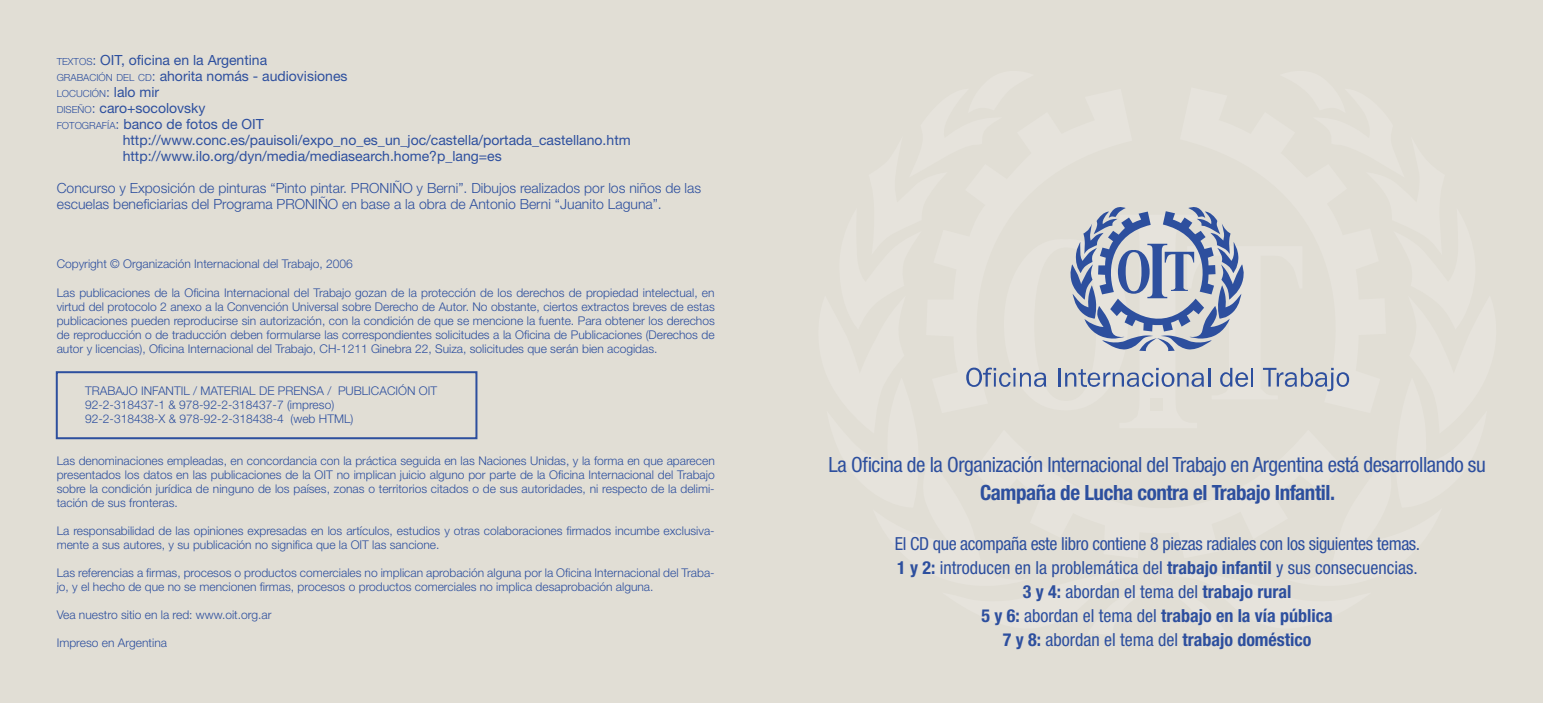
<style>
.page{position:relative;width:1543px;height:703px;background:#fff}
.page>*{position:absolute;margin:0;border:0;box-sizing:border-box;transform-origin:0 0}
.t1{font:condensed 21px/28px "Helvetica Neue LT Std";letter-spacing:-.02em;color:#2d4f9e;text-align:center}
.t2{font:700 condensed 18px "Helvetica Neue LT Std";color:#2d4f9e}
.t3{font:condensed 18px "Helvetica Neue LT Std";letter-spacing:-.02em;color:#2d4f9e}
.t4{font:condensed 18px "Helvetica Neue LT Std";color:#2d4f9e}
.t5{font:14px "Helvetica Neue LT Std";color:#2d4f9e}
.t6{font:300 14px/16px "Helvetica Neue LT Std";color:#2d4f9e}
.t7{font:300 12px/14px "Helvetica Neue LT Std";color:#2d4f9e;text-align:justify}
.t8{font:300 9.8px "Helvetica Neue LT Std";color:#2d4f9e}
.s1{font-weight:300;font-size:9.8px}
.s2{font-weight:300}
.s3{font-size:14px}
.s4{font-weight:400;font-size:14px}
.s5{font-weight:700}
.s6{font-weight:400}
</style>
<div class="page">
<div style="left:0;top:0;width:1542px;height:703px;background:#e1ded5"></div>
<svg style="left:966px;top:207px;width:384px;height:185px"></svg>
<div style="left:56px;top:371px;width:421px;height:68px;border:2px solid #2d4f9e"></div>
<p class="t5" style="left:57px;top:51px;width:212px"><span class="s1">TEXTOS</span><span class="s2">:</span> OIT, oficina en la Argentina</p>
<p class="t5" style="left:57px;top:67px;width:292px"><span class="s1">GRABACIÓN DEL CD</span><span class="s2">:</span> ahorita nomás - audiovisiones</p>
<p class="t8" style="left:57px;top:87px;width:104px">LOCUCIÓN<span class="s3">:</span> <span class="s4">lalo mir</span></p>
<p class="t5" style="left:57px;top:99px;width:150px"><span class="s1">DISEÑO</span><span class="s2">:</span> caro+socolovsky</p>
<p class="t5" style="left:57px;top:115px;width:208px"><span class="s1">FOTOGRAFÍA</span><span class="s2">:</span> banco de fotos de OIT</p>
<p class="t5" style="left:123px;top:131px;width:509px">http://www.conc.es/pauisoli/expo_no_es_un_joc/castella/portada_castellano.htm</p>
<p class="t5" style="left:123px;top:147px;width:380px">http://www.ilo.org/dyn/media/mediasearch.home?p_lang=es</p>
<p class="t6" style="left:57px;top:179px;width:646px">Concurso y Exposición de pinturas “Pinto pintar. PRONIÑO y Berni”. Dibujos realizados por los niños de las escuelas beneficiarias del Programa PRONIÑO en base a la obra de Antonio Berni “Juanito Laguna”.</p>
<p class="t7" style="left:57px;top:256px;width:297px">Copyright © Organización Internacional del Trabajo, 2006</p>
<p class="t7" style="left:57px;top:285px;width:659px">Las publicaciones de la Oficina Internacional del Trabajo gozan de la protección de los derechos de propiedad intelectual, en virtud del protocolo 2 anexo a la Convención Universal sobre Derecho de Autor. No obstante, ciertos extractos breves de estas publicaciones pueden reproducirse sin autorización, con la condición de que se mencione la fuente. Para obtener los derechos de reproducción o de traducción deben formularse las correspondientes solicitudes a la Oficina de Publicaciones (Derechos de autor y licencias), Oficina Internacional del Trabajo, CH-1211 Ginebra 22, Suiza, solicitudes que serán bien acogidas.</p>
<p class="t7" style="left:85px;top:383px;width:353px">TRABAJO INFANTIL / MATERIAL DE PRENSA / PUBLICACIÓN OIT</p>
<p class="t7" style="left:85px;top:397px;width:250px">92-2-318437-1 &amp; 978-92-2-318437-7 (impreso)</p>
<p class="t7" style="left:85px;top:411px;width:270px">92-2-318438-X &amp; 978-92-2-318438-4 (web HTML)</p>
<p class="t7" style="left:57px;top:453px;width:659px">Las denominaciones empleadas, en concordancia con la práctica seguida en las Naciones Unidas, y la forma en que aparecen presentados los datos en las publicaciones de la OIT no implican juicio alguno por parte de la Oficina Internacional del Trabajo sobre la condición jurídica de ninguno de los países, zonas o territorios citados o de sus autoridades, ni respecto de la delimi&shy;tación de sus fronteras.</p>
<p class="t7" style="left:57px;top:523px;width:659px">La responsabilidad de las opiniones expresadas en los artículos, estudios y otras colaboraciones firmados incumbe exclusiva&shy;mente a sus autores, y su publicación no significa que la OIT las sancione.</p>
<p class="t7" style="left:57px;top:565px;width:659px">Las referencias a firmas, procesos o productos comerciales no implican aprobación alguna por la Oficina Internacional del Traba&shy;jo, y el hecho de que no se mencionen firmas, procesos o productos comerciales no implica desaprobación alguna.</p>
<p class="t7" style="left:57px;top:607px;width:216px">Vea nuestro sitio en la red: www.oit.org.ar</p>
<p class="t7" style="left:57px;top:635px;width:112px">Impreso en Argentina</p>
<p class="t1" style="left:828px;top:451px;width:658px">La Oficina de la Organización Internacional del Trabajo en Argentina está desarrollando su<br><span class="s5">Campaña de Lucha contra el Trabajo Infantil.</span></p>
<p class="t3" style="left:894px;top:534px;width:527px">El CD que acompaña este libro contiene 8 piezas radiales con los siguientes temas.</p>
<p class="t4" style="left:897px;top:558px;width:522px"><span class="s5">1 y 2:</span> introducen en la problemática del <span class="s5">trabajo infantil</span> y sus consecuencias.</p>
<p class="t2" style="left:1022px;top:581px;width:270px">3 y 4: <span class="s6">abordan el tema del</span> trabajo rural</p>
<p class="t2" style="left:981px;top:605px;width:353px">5 y 6: <span class="s6">abordan el tema del</span> trabajo en la vía pública</p>
<p class="t2" style="left:1002px;top:629px;width:310px">7 y 8: <span class="s6">abordan el tema del</span> trabajo doméstico</p>
</div>
